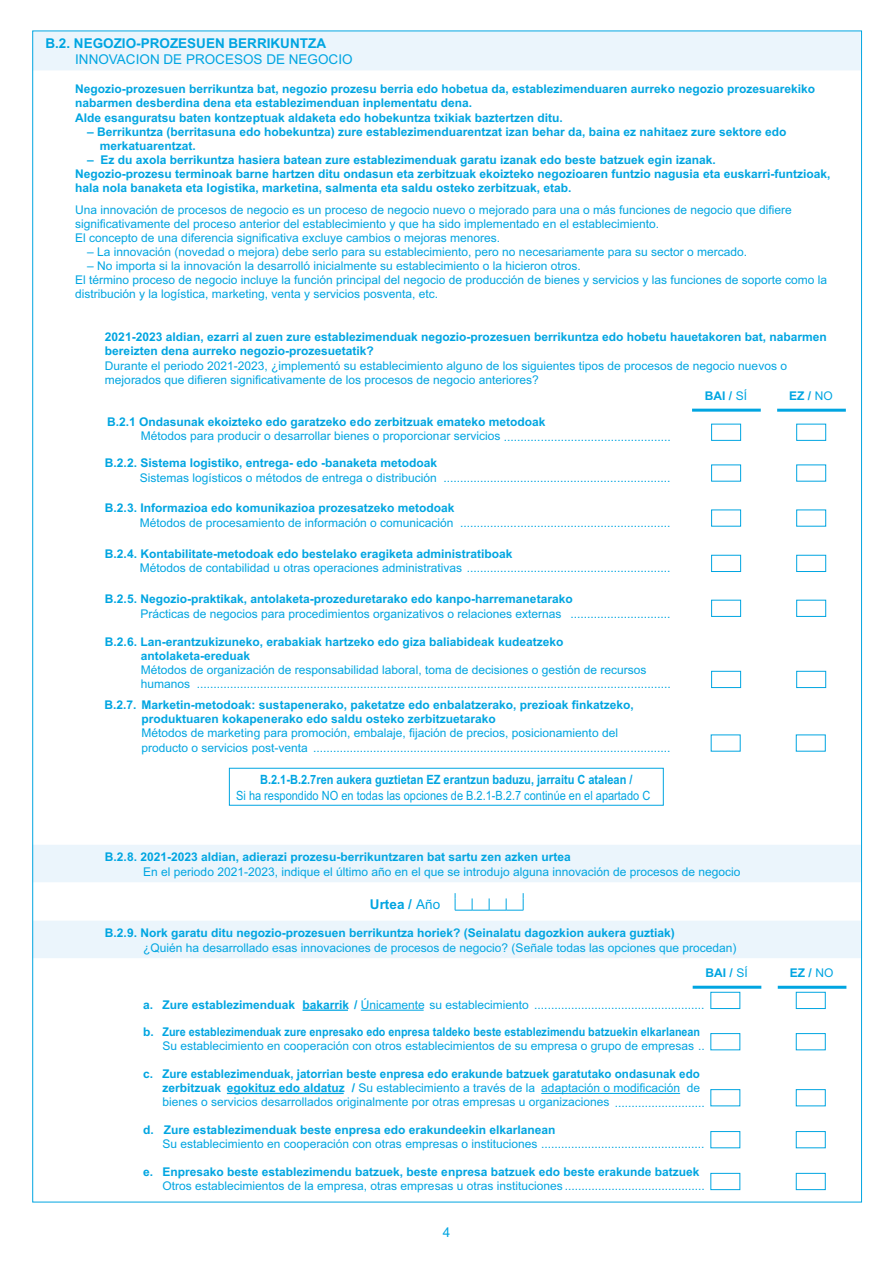
<style>
.page{position:relative;width:893px;height:1262px;background:#fff}
.page>*{position:absolute;margin:0;border:0;box-sizing:border-box;transform-origin:0 0}
.t1{font:700 13.5px "Arial";color:#00a5e1}
.t2{font:13.5px "Arial";color:#00a5e1}
.t3{font:12.75px "Arial";color:#00a5e1;scale:.86 1}
.t4{font:700 12.75px "Arial";color:#00a5e1;scale:.86 1}
.t5{font:12px/14.1px "Arial";color:#00a5e1}
.t6{font:700 12px/14.1px "Arial";color:#00a5e1}
.s1{font-weight:400}
.s2{font-weight:700}
</style>
<div class="page">
<div style="left:33px;top:31px;width:827px;height:23px;background:#ebf5fc"></div>
<div style="left:33px;top:48px;width:827px;height:22px;background:#ebf5fc"></div>
<div style="left:33px;top:844px;width:827px;height:23px;background:#ebf5fc"></div>
<div style="left:33px;top:859px;width:827px;height:23px;background:#ebf5fc"></div>
<svg style="left:455px;top:893px;width:69px;height:18px"></svg>
<div style="left:33px;top:920px;width:827px;height:23px;background:#ebf5fc"></div>
<div style="left:33px;top:935px;width:827px;height:23px;background:#ebf5fc"></div>
<hr style="left:302px;top:1009px;width:46px;height:1px;background:#00a5e1">
<hr style="left:361px;top:1009px;width:62px;height:1px;background:#00a5e1">
<div style="left:795px;top:992px;width:30px;height:17px;border:1px solid #00a5e1"></div>
<div style="left:710px;top:992px;width:30px;height:17px;border:1px solid #00a5e1"></div>
<div style="left:795px;top:1033px;width:30px;height:17px;border:1px solid #00a5e1"></div>
<div style="left:710px;top:1033px;width:30px;height:17px;border:1px solid #00a5e1"></div>
<hr style="left:227px;top:1092px;width:116px;height:2px;background:#00a5e1">
<hr style="left:541px;top:1093px;width:139px;height:1px;background:#00a5e1">
<div style="left:795px;top:1089px;width:30px;height:17px;border:1px solid #00a5e1"></div>
<div style="left:710px;top:1089px;width:30px;height:17px;border:1px solid #00a5e1"></div>
<div style="left:795px;top:1131px;width:30px;height:17px;border:1px solid #00a5e1"></div>
<div style="left:710px;top:1131px;width:30px;height:17px;border:1px solid #00a5e1"></div>
<div style="left:795px;top:1173px;width:30px;height:17px;border:1px solid #00a5e1"></div>
<div style="left:710px;top:1173px;width:30px;height:17px;border:1px solid #00a5e1"></div>
<hr style="left:692px;top:408px;width:68px;height:3px;background:#00a5e1">
<hr style="left:692px;top:985px;width:69px;height:3px;background:#00a5e1">
<hr style="left:777px;top:409px;width:68px;height:3px;background:#00a5e1">
<hr style="left:777px;top:985px;width:69px;height:3px;background:#00a5e1">
<div style="left:711px;top:424px;width:30px;height:17px;border:1px solid #00a5e1"></div>
<div style="left:796px;top:424px;width:30px;height:17px;border:1px solid #00a5e1"></div>
<div style="left:711px;top:464px;width:30px;height:17px;border:1px solid #00a5e1"></div>
<div style="left:796px;top:464px;width:30px;height:17px;border:1px solid #00a5e1"></div>
<div style="left:711px;top:509px;width:30px;height:17px;border:1px solid #00a5e1"></div>
<div style="left:796px;top:509px;width:30px;height:17px;border:1px solid #00a5e1"></div>
<div style="left:711px;top:555px;width:30px;height:17px;border:1px solid #00a5e1"></div>
<div style="left:796px;top:555px;width:30px;height:17px;border:1px solid #00a5e1"></div>
<div style="left:711px;top:600px;width:30px;height:17px;border:1px solid #00a5e1"></div>
<div style="left:796px;top:600px;width:30px;height:17px;border:1px solid #00a5e1"></div>
<div style="left:711px;top:671px;width:30px;height:17px;border:1px solid #00a5e1"></div>
<div style="left:796px;top:671px;width:30px;height:17px;border:1px solid #00a5e1"></div>
<p class="t1" style="left:45px;top:38px;width:282px">B.2. NEGOZIO-PROZESUEN BERRIKUNTZA</p>
<p class="t2" style="left:75px;top:54px;width:279px">INNOVACION DE PROCESOS DE NEGOCIO</p>
<p class="t6" style="left:75px;top:83px;width:741px">Negozio-prozesuen berrikuntza bat, negozio prozesu berria edo hobetua da, establezimenduaren aurreko negozio prozesuarekiko nabarmen desberdina dena eta establezimenduan inplementatu dena.<br>Alde esanguratsu baten kontzeptuak aldaketa edo hobekuntza txikiak baztertzen ditu.</p>
<p class="t6" style="left:100px;top:125px;width:688px;text-indent:-13px">– Berrikuntza (berritasuna edo hobekuntza) zure establezimenduarentzat izan behar da, baina ez nahitaez zure sektore edo merkatuarentzat.</p>
<p class="t6" style="left:75px;top:154px;width:756px;text-indent:12px">– Ez du axola berrikuntza hasiera batean zure establezimenduak garatu izanak edo beste batzuek egin izanak.<br>Negozio-prozesu terminoak barne hartzen ditu ondasun eta zerbitzuak ekoizteko negozioaren funtzio nagusia eta euskarri-funtzioak, hala nola banaketa eta logistika, marketina, salmenta eta saldu osteko zerbitzuak, etab.</p>
<p class="t5" style="left:75px;top:204px;width:718px">Una innovación de procesos de negocio es un proceso de negocio nuevo o mejorado para una o más funciones de negocio que difiere significativamente del proceso anterior del establecimiento y que ha sido implementado en el establecimiento.<br>El concepto de una diferencia significativa excluye cambios o mejoras menores.</p>
<p class="t5" style="left:87px;top:246px;width:661px">– La innovación (novedad o mejora) debe serlo para su establecimiento, pero no necesariamente para su sector o mercado.</p>
<p class="t5" style="left:75px;top:260px;width:753px;text-indent:12px">– No importa si la innovación la desarrolló inicialmente su establecimiento o la hicieron otros.<br>El término proceso de negocio incluye la función principal del negocio de producción de bienes y servicios y las funciones de soporte como la distribución y la logística, marketing, venta y servicios posventa, etc.</p>
<p class="t6" style="left:105px;top:331px;width:723px">2021-2023 aldian, ezarri al zuen zure establezimenduak negozio-prozesuen berrikuntza edo hobetu hauetakoren bat, nabarmen bereizten dena aurreko negozio-prozesuetatik?</p>
<p class="t5" style="left:105px;top:359px;width:683px">Durante el periodo 2021-2023, ¿implementó su establecimiento alguno de los siguientes tipos de procesos de negocio nuevos o mejorados que difieren significativamente de los procesos de negocio anteriores?</p>
<p class="t6" style="left:107px;top:416px;width:440px">B.2.1 Ondasunak ekoizteko edo garatzeko edo zerbitzuak emateko metodoak</p>
<p class="t5" style="left:141px;top:430px;width:531px">Métodos para producir o desarrollar bienes o proporcionar servicios ..................................................</p>
<p class="t5" style="left:443px;top:471px;width:228px">....................................................................</p>
<p class="t6" style="left:105px;top:457px;width:334px">B.2.2. Sistema logistiko, entrega- edo -banaketa metodoak</p>
<p class="t5" style="left:140px;top:471px;width:298px">Sistemas logísticos o métodos de entrega o distribución</p>
<p class="t6" style="left:105px;top:502px;width:351px">B.2.3. Informazioa edo komunikazioa prozesatzeko metodoak</p>
<p class="t5" style="left:140px;top:517px;width:532px">Métodos de procesamiento de información o comunicación ...............................................................</p>
<p class="t6" style="left:105px;top:547px;width:409px">B.2.4. Kontabilitate-metodoak edo bestelako eragiketa administratiboak</p>
<p class="t5" style="left:140px;top:562px;width:532px">Métodos de contabilidad u otras operaciones administrativas .............................................................</p>
<p class="t6" style="left:105px;top:592px;width:469px">B.2.5. Negozio-praktikak, antolaketa-prozeduretarako edo kanpo-harremanetarako</p>
<p class="t5" style="left:140px;top:607px;width:531px">Prácticas de negocios para procedimientos organizativos o relaciones externas ..............................</p>
<p class="t6" style="left:141px;top:635px;width:424px;text-indent:-36px">B.2.6. Lan-erantzukizuneko, erabakiak hartzeko edo giza baliabideak kudeatzeko antolaketa-ereduak</p>
<p class="t5" style="left:141px;top:663px;width:531px">Métodos de organización de responsabilidad laboral, toma de decisiones o gestión de recursos humanos ..............................................................................................................................................</p>
<p class="t6" style="left:141px;top:699px;width:494px;text-indent:-37px">B.2.7. Marketin-metodoak: sustapenerako, paketatze edo enbalatzerako, prezioak finkatzeko, produktuaren kokapenerako edo saldu osteko zerbitzuetarako</p>
<p class="t5" style="left:141px;top:727px;width:530px">Métodos de marketing para promoción, embalaje, fijación de precios, posicionamiento del<br>producto o servicios post-venta ...........................................................................................................</p>
<p class="t4" style="left:260px;top:775px;width:434px">B.2.1-B.2.7ren aukera guztietan EZ erantzun baduzu, jarraitu C atalean /</p>
<p class="t3" style="left:236px;top:791px;width:483px">Si ha respondido NO en todas las opciones de B.2.1-B.2.7 continúe en el apartado C</p>
<p class="t6" style="left:704px;top:390px;width:44px">BAI / <span class="s1">SÍ</span></p>
<p class="t6" style="left:105px;top:850px;width:467px">B.2.8. 2021-2023 aldian, adierazi prozesu-berrikuntzaren bat sartu zen azken urtea</p>
<p class="t5" style="left:143px;top:865px;width:598px">En el periodo 2021-2023, indique el último año en el que se introdujo alguna innovación de procesos de negocio</p>
<p class="t1" style="left:370px;top:899px;width:72px">Urtea / <span class="s1">Año</span></p>
<p class="t6" style="left:105px;top:926px;width:571px">B.2.9. Nork garatu ditu negozio-prozesuen berrikuntza horiek? (Seinalatu dagozkion aukera guztiak)</p>
<p class="t5" style="left:143px;top:941px;width:594px">¿Quién ha desarrollado esas innovaciones de procesos de negocio? (Señale todas las opciones que procedan)</p>
<p class="t6" style="left:705px;top:967px;width:44px">BAI / <span class="s1">SÍ</span></p>
<p class="t5" style="left:143px;top:998px;width:562px"><span class="s2">a. Zure establezimenduak bakarrik /</span> Únicamente su establecimiento ...................................................</p>
<p class="t6" style="left:143px;top:1026px;width:558px">b. Zure establezimenduak zure enpresako edo enpresa taldeko beste establezimendu batzuekin elkarlanean</p>
<p class="t5" style="left:162px;top:1040px;width:544px">Su establecimiento en cooperación con otros establecimientos de su empresa o grupo de empresas ..</p>
<p class="t5" style="left:162px;top:1067px;width:544px;text-indent:-19px"><span class="s2">c. Zure establezimenduak, jatorrian beste enpresa edo erakunde batzuek garatutako ondasunak edo zerbitzuak egokituz edo aldatuz /</span> Su establecimiento a través de la adaptación o modificación de bienes o servicios desarrollados originalmente por otras empresas u organizaciones ...........................</p>
<p class="t6" style="left:143px;top:1123px;width:414px">d. Zure establezimenduak beste enpresa edo erakundeekin elkarlanean</p>
<p class="t5" style="left:162px;top:1138px;width:543px">Su establecimiento en cooperación con otras empresas o instituciones .................................................</p>
<p class="t6" style="left:143px;top:1165px;width:557px">e. Enpresako beste establezimendu batzuek, beste enpresa batzuek edo beste erakunde batzuek</p>
<p class="t5" style="left:162px;top:1179px;width:544px">Otros establecimientos de la empresa, otras empresas u otras instituciones ..........................................</p>
<p class="t2" style="left:443px;top:1227px;width:9px">4</p>
<p class="t6" style="left:789px;top:390px;width:45px">EZ / <span class="s1">NO</span></p>
<p class="t6" style="left:789px;top:967px;width:45px">EZ / <span class="s1">NO</span></p>
</div>
